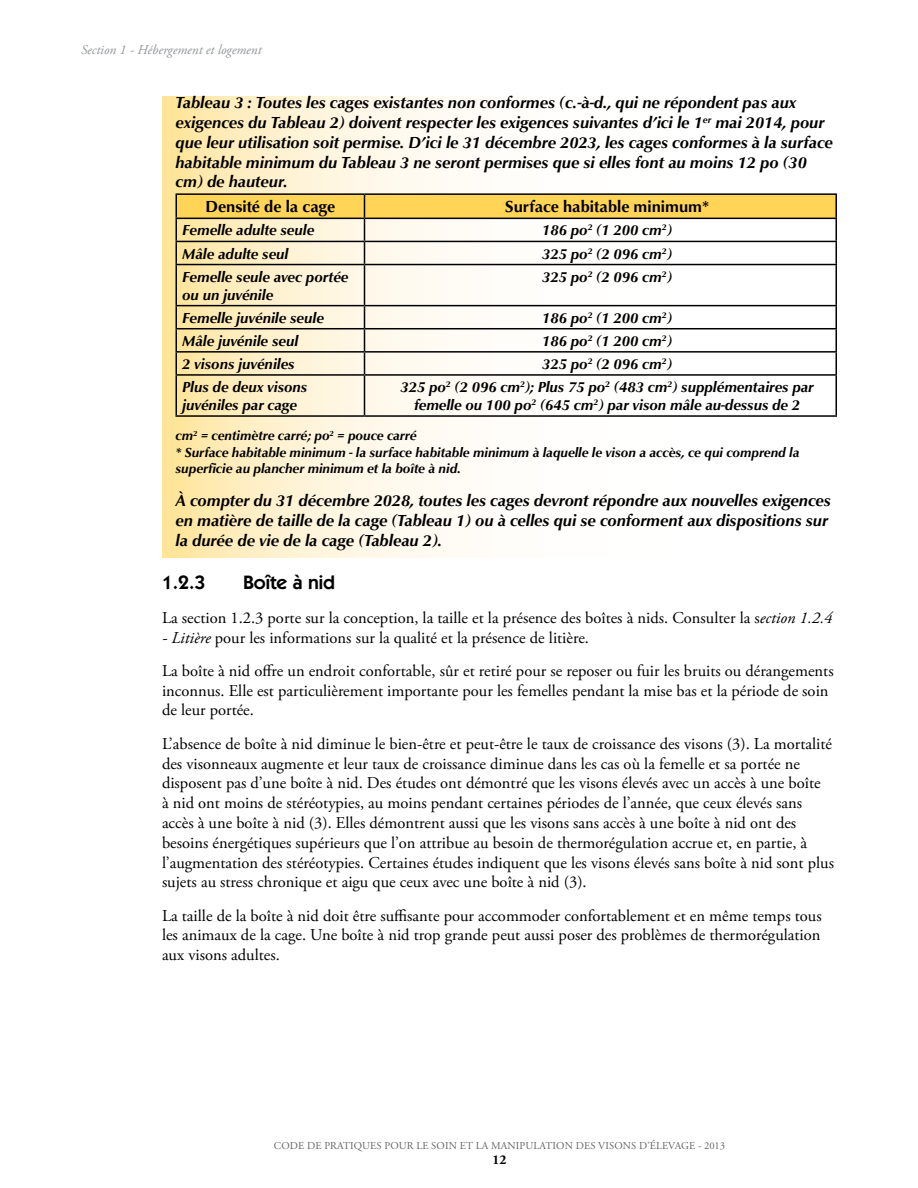
<style>
.page{position:relative;width:918px;height:1188px;background:#fff}
.page>*{position:absolute;margin:0;border:0;box-sizing:border-box;transform-origin:0 0}
.t1{font:600 19.5px "ITC Kabel Std";color:#000}
.t2{font:16.5px/19.8px "Adobe Garamond Pro";color:#000}
.t3{font:italic 700 16.5px/19.8px "Classico URW";color:#000}
.t4{font:700 16.5px "Classico URW";color:#000}
.t5{font:italic 700 15px/18px "Classico URW";color:#000}
.t6{font:italic 700 13.5px/16.2px "Classico URW";color:#000}
.t7{font:italic 13.5px "Adobe Garamond Pro";color:#939598}
.t8{font:700 13.5px "Adobe Garamond Pro";color:#000}
.t9{font:10.5px "Adobe Garamond Pro";letter-spacing:.015em;color:#636466}
.s1{font-style:italic}
</style>
<div class="page">
<svg style="left:162px;top:96px;width:674px;height:461px"></svg>
<hr style="left:176px;top:193px;width:188px;height:2px;background:#000">
<hr style="left:364px;top:193px;width:473px;height:2px;background:#000">
<svg style="left:176px;top:194px;width:661px;height:70px"></svg>
<hr style="left:176px;top:264px;width:188px;height:1px;background:#000">
<hr style="left:176px;top:265px;width:1px;height:40px;background:#000">
<hr style="left:364px;top:264px;width:473px;height:1px;background:#000">
<hr style="left:364px;top:265px;width:1px;height:40px;background:#000">
<hr style="left:836px;top:265px;width:1px;height:40px;background:#000">
<hr style="left:176px;top:305px;width:188px;height:1px;background:#000">
<hr style="left:364px;top:305px;width:473px;height:1px;background:#000">
<hr style="left:176px;top:328px;width:188px;height:1px;background:#000">
<hr style="left:364px;top:328px;width:473px;height:1px;background:#000">
<hr style="left:176px;top:351px;width:188px;height:2px;background:#000">
<svg style="left:176px;top:306px;width:1px;height:68px"></svg>
<hr style="left:364px;top:351px;width:473px;height:2px;background:#000">
<svg style="left:364px;top:306px;width:1px;height:68px"></svg>
<svg style="left:836px;top:306px;width:1px;height:68px"></svg>
<hr style="left:176px;top:374px;width:188px;height:2px;background:#000">
<hr style="left:176px;top:376px;width:1px;height:39px;background:#000">
<hr style="left:364px;top:374px;width:473px;height:2px;background:#000">
<hr style="left:364px;top:376px;width:1px;height:39px;background:#000">
<hr style="left:836px;top:376px;width:1px;height:39px;background:#000">
<hr style="left:176px;top:415px;width:188px;height:2px;background:#000">
<hr style="left:364px;top:415px;width:473px;height:2px;background:#000">
<p class="t7" style="left:81px;top:42px;width:182px">Section 1 - Hébergement et logement</p>
<p class="t3" style="left:175px;top:92px;width:659px">Tableau 3 : Toutes les cages existantes non conformes (c.-à-d., qui ne répondent pas aux exigences du Tableau 2) doivent respecter les exigences suivantes d’ici le 1<sup>er</sup> mai 2014, pour que leur utilisation soit permise. D’ici le 31 décembre 2023, les cages conformes à la surface habitable minimum du Tableau 3 ne seront permises que si elles font au moins 12 po (30 cm) de hauteur.</p>
<p class="t4" style="left:206px;top:195px;width:131px">Densité de la cage</p>
<p class="t4" style="left:505px;top:195px;width:206px">Surface habitable minimum*</p>
<p class="t5" style="left:182px;top:220px;width:134px">Femelle adulte seule</p>
<p class="t5" style="left:542px;top:220px;width:131px">186 po<sup>2</sup> (1 200 cm<sup>2</sup>)</p>
<p class="t5" style="left:182px;top:243px;width:108px">Mâle adulte seul</p>
<p class="t5" style="left:542px;top:243px;width:131px">325 po<sup>2</sup> (2 096 cm<sup>2</sup>)</p>
<p class="t5" style="left:182px;top:267px;width:168px">Femelle seule avec portée ou un juvénile</p>
<p class="t5" style="left:542px;top:267px;width:131px">325 po<sup>2</sup> (2 096 cm<sup>2</sup>)</p>
<p class="t5" style="left:182px;top:308px;width:143px">Femelle juvénile seule</p>
<p class="t5" style="left:542px;top:308px;width:131px">186 po<sup>2</sup> (1 200 cm<sup>2</sup>)</p>
<p class="t5" style="left:182px;top:331px;width:117px">Mâle juvénile seul</p>
<p class="t5" style="left:542px;top:331px;width:131px">186 po<sup>2</sup> (1 200 cm<sup>2</sup>)</p>
<p class="t5" style="left:182px;top:354px;width:114px">2 visons juvéniles</p>
<p class="t5" style="left:542px;top:354px;width:131px">325 po<sup>2</sup> (2 096 cm<sup>2</sup>)</p>
<p class="t5" style="left:182px;top:377px;width:127px">Plus de deux visons juvéniles par cage</p>
<p class="t5" style="left:401px;top:377px;width:415px;text-align:center">325 po<sup>2</sup> (2 096 cm<sup>2</sup>); Plus 75 po<sup>2</sup> (483 cm<sup>2</sup>) supplémentaires par femelle ou 100 po<sup>2</sup> (645 cm<sup>2</sup>) par vison mâle au-dessus de 2</p>
<p class="t6" style="left:175px;top:427px;width:625px">cm<sup>2</sup> = centimètre carré; po<sup>2</sup> = pouce carré<br>* Surface habitable minimum - la surface habitable minimum à laquelle le vison a accès, ce qui comprend la superficie au plancher minimum et la boîte à nid.</p>
<p class="t3" style="left:176px;top:490px;width:657px">À compter du 31 décembre 2028, toutes les cages devront répondre aux nouvelles exigences en matière de taille de la cage (Tableau 1) ou à celles qui se conforment aux dispositions sur la durée de vie de la cage (Tableau 2).</p>
<p class="t1" style="left:162px;top:571px;width:45px">1.2.3</p>
<p class="t1" style="left:243px;top:571px;width:94px">Boîte à nid</p>
<p class="t2" style="left:162px;top:608px;width:672px">La section 1.2.3 porte sur la conception, la taille et la présence des boîtes à nids. Consulter la s<span class="s1">ection 1.2.4</span></p>
<p class="t2" style="left:162px;top:621px;width:673px;line-height:33.3px"><span class="s1">- Litière</span> pour les informations sur la qualité et la présence de litière.<br>La boîte à nid offre un endroit confortable, sûr et retiré pour se reposer ou fuir les bruits ou dérangements</p>
<p class="t2" style="left:162px;top:681px;width:668px">inconnus. Elle est particulièrement importante pour les femelles pendant la mise bas et la période de soin de leur portée.</p>
<p class="t2" style="left:162px;top:734px;width:674px">L’absence de boîte à nid diminue le bien-être et peut-être le taux de croissance des visons (3). La mortalité des visonneaux augmente et leur taux de croissance diminue dans les cas où la femelle et sa portée ne disposent pas d’une boîte à nid. Des études ont démontré que les visons élevés avec un accès à une boîte<br>à nid ont moins de stéréotypies, au moins pendant certaines périodes de l’année, que ceux élevés sans accès à une boîte à nid (3). Elles démontrent aussi que les visons sans accès à une boîte à nid ont des besoins énergétiques supérieurs que l’on attribue au besoin de thermorégulation accrue et, en partie, à l’augmentation des stéréotypies. Certaines études indiquent que les visons élevés sans boîte à nid sont plus sujets au stress chronique et aigu que ceux avec une boîte à nid (3).</p>
<p class="t2" style="left:162px;top:906px;width:661px;text-align:justify">La taille de la boîte à nid doit être suffisante pour accommoder confortablement et en même temps tous les animaux de la cage. Une boîte à nid trop grande peut aussi poser des problèmes de thermorégulation aux visons adultes.</p>
<p class="t9" style="left:274px;top:1139px;width:453px">CODE DE PRATIQUES POUR LE SOIN ET LA MANIPULATION DES VISONS D’ÉLEVAGE - 2013</p>
<p class="t8" style="left:492px;top:1152px;width:16px">12</p>
</div>
